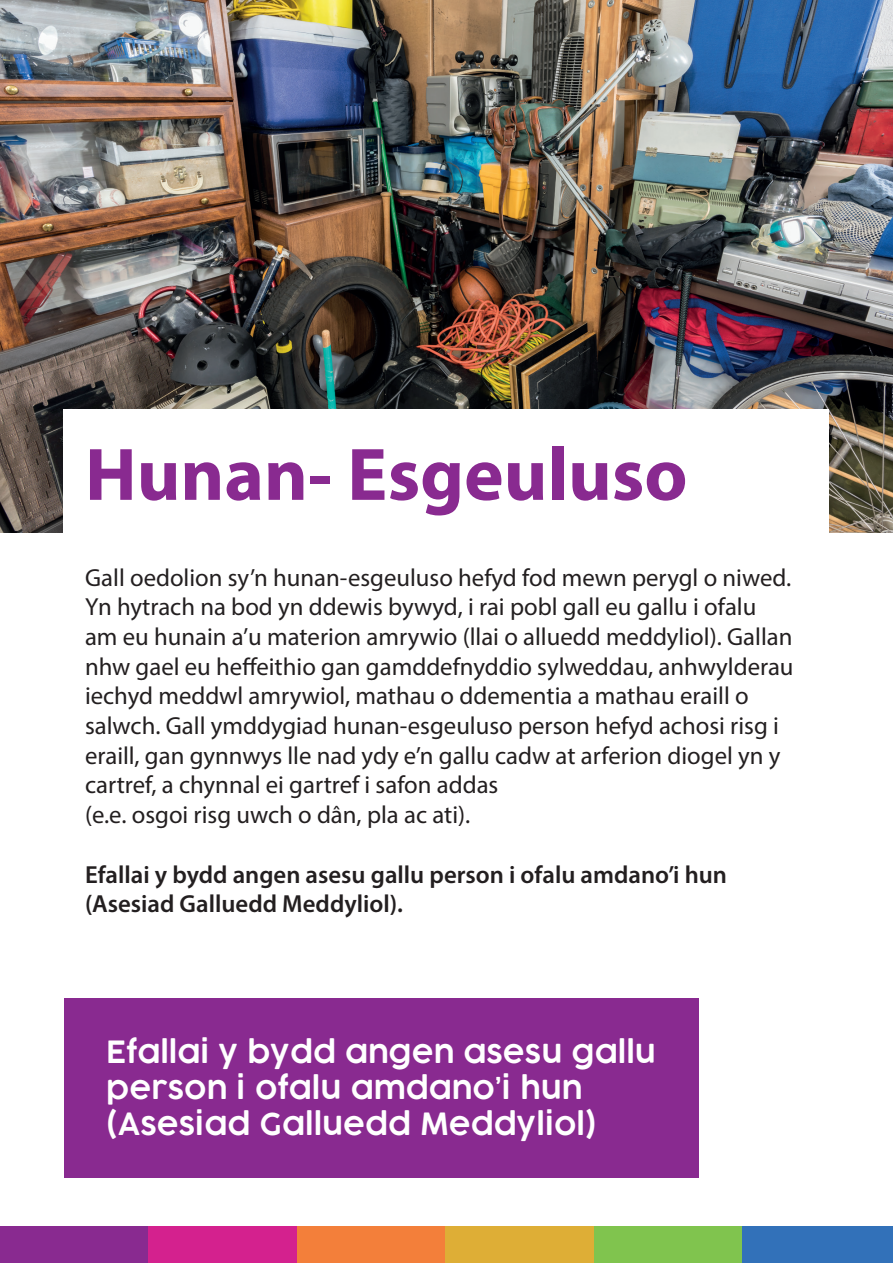
<style>
.page{position:relative;width:893px;height:1263px;background:#fff}
.page>*{position:absolute;margin:0;border:0;box-sizing:border-box;transform-origin:0 0}
.t1{font:700 75px "Myriad Pro";color:#892a90}
.t2{font:600 30px/36px "COCOGOOSE";color:#fff}
.t3{font:24.75px/29.7px "Myriad Pro";color:#231f20}
.t4{font:600 24.75px/29.7px "Myriad Pro";color:#231f20}
</style>
<div class="page">
<div style="left:0;top:1227px;width:150px;height:36px;background:#892a90"></div>
<div style="left:149px;top:1227px;width:150px;height:36px;background:#d4218e"></div>
<div style="left:297px;top:1227px;width:150px;height:36px;background:#f37f3a"></div>
<div style="left:446px;top:1227px;width:150px;height:36px;background:#deae36"></div>
<div style="left:594px;top:1227px;width:150px;height:36px;background:#80c44e"></div>
<div style="left:743px;top:1227px;width:150px;height:36px;background:#3271b9"></div>
<img style="left:0;top:0;width:893px;height:533px">
<div style="left:64px;top:409px;width:765px;height:769px;background:#fff"></div>
<div style="left:64px;top:998px;width:634px;height:180px;background:#892a90"></div>
<p class="t1" style="left:85px;top:426px;width:604px">Hunan- Esgeuluso</p>
<p class="t3" style="left:85px;top:562px;width:710px">Gall oedolion sy’n hunan-esgeuluso hefyd fod mewn perygl o niwed.<br>Yn hytrach na bod yn ddewis bywyd, i rai pobl gall eu gallu i ofalu am eu hunain a’u materion amrywio (llai o alluedd meddyliol). Gallan nhw gael eu heffeithio gan gamddefnyddio sylweddau, anhwylderau iechyd meddwl amrywiol, mathau o ddementia a mathau eraill o salwch. Gall ymddygiad hunan-esgeuluso person hefyd achosi risg i eraill, gan gynnwys lle nad ydy e’n gallu cadw at arferion diogel yn y cartref, a chynnal ei gartref i safon addas<br>(e.e. osgoi risg uwch o dân, pla ac ati).</p>
<p class="t4" style="left:85px;top:859px;width:643px">Efallai y bydd angen asesu gallu person i ofalu amdano’i hun (Asesiad Galluedd Meddyliol).</p>
<p class="t2" style="left:106px;top:1035px;width:551px">Efallai y bydd angen asesu gallu person i ofalu amdano’i hun (Asesiad Galluedd Meddyliol)</p>
</div>
